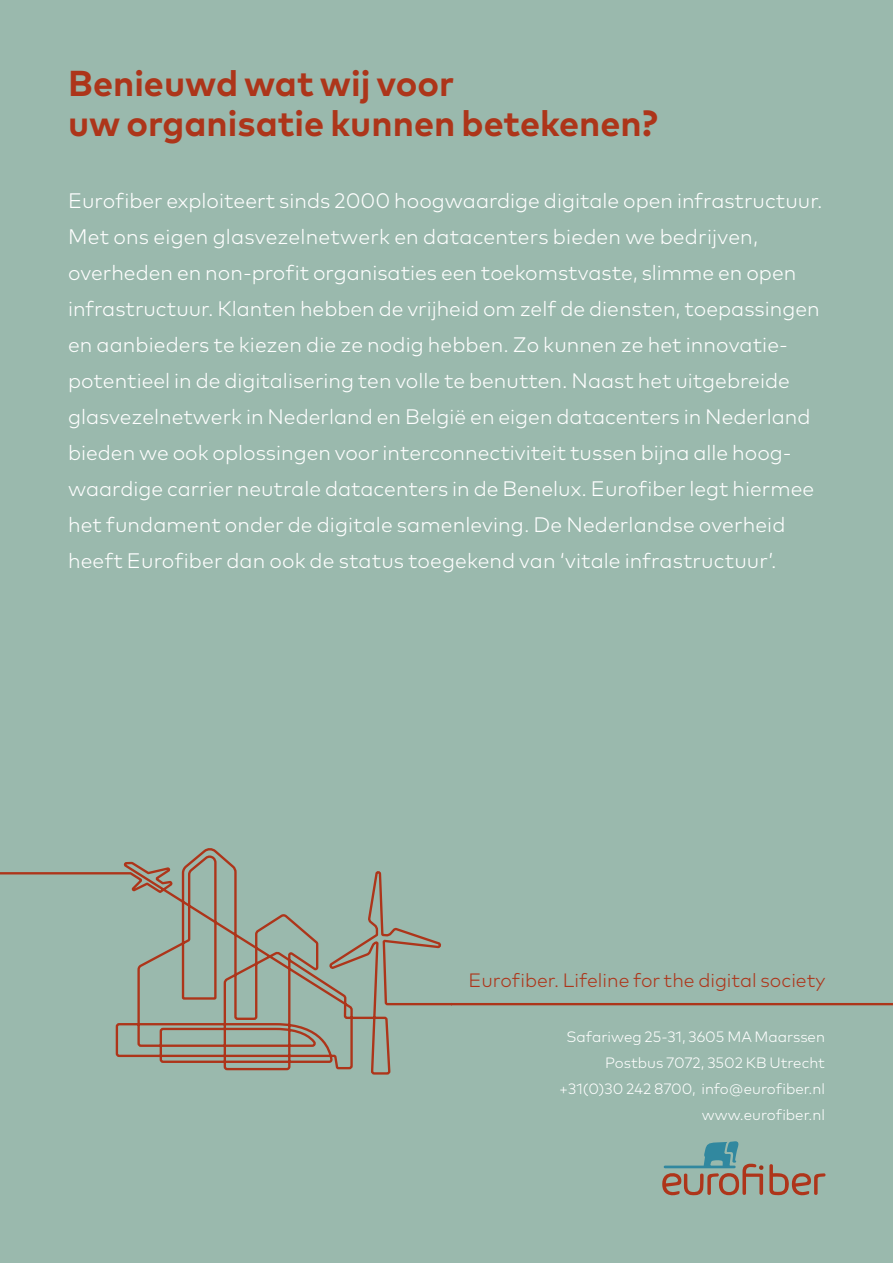
<style>
.page{position:relative;width:893px;height:1263px;background:#9ab9ad}
.page>*{position:absolute;margin:0;border:0;box-sizing:border-box;transform-origin:0 0}
.t1{font:700 36px/39.8px "Mark Pro";color:#ad351a}
.t2{font:300 21px/36px "Mark OT";color:#fff}
.t3{font:300 19.35px "Mark OT";color:#ad351a}
.t4{font:300 15px/26px "Mark OT";color:#fff;text-align:right}
</style>
<div class="page">
<svg style="left:0;top:848px;width:452px;height:227px"></svg>
<svg style="left:452px;top:1003px;width:441px;height:3px"></svg>
<svg style="left:769px;top:1164px;width:56px;height:31px"></svg>
<svg style="left:662px;top:1141px;width:101px;height:54px"></svg>
<h1 class="t1" style="left:68px;top:67px;width:591px">Benieuwd wat wij voor<br>uw organisatie kunnen betekenen?</h1>
<p class="t2" style="left:68px;top:184px;width:756px">Eurofiber exploiteert sinds 2000 hoogwaardige digitale open infrastructuur.<br>Met ons eigen glasvezelnetwerk en datacenters bieden we bedrijven, overheden en non-profit organisaties een toekomstvaste, slimme en open infrastructuur. Klanten hebben de vrijheid om zelf de diensten, toepassingen en aanbieders te kiezen die ze nodig hebben. Zo kunnen ze het innovatie&shy;potentieel in de digitalisering ten volle te benutten. Naast het uitgebreide glasvezelnetwerk in Nederland en België en eigen datacenters in Nederland bieden we ook oplossingen voor interconnectiviteit tussen bijna alle hoog&shy;waardige carrier neutrale datacenters in de Benelux. Eurofiber legt hiermee het fundament onder de digitale samenleving. De Nederlandse overheid heeft Eurofiber dan ook de status toegekend van ‘vitale infrastructuur’.</p>
<p class="t3" style="left:469px;top:972px;width:359px">Eurofiber. Lifeline for the digital society</p>
<p class="t4" style="left:559px;top:1024px;width:267px">Safariweg 25-31, 3605 MA Maarssen<br>Postbus 7072, 3502 KB Utrecht +31(0)30 242 8700, info@eurofiber.nl www.eurofiber.nl</p>
</div>
